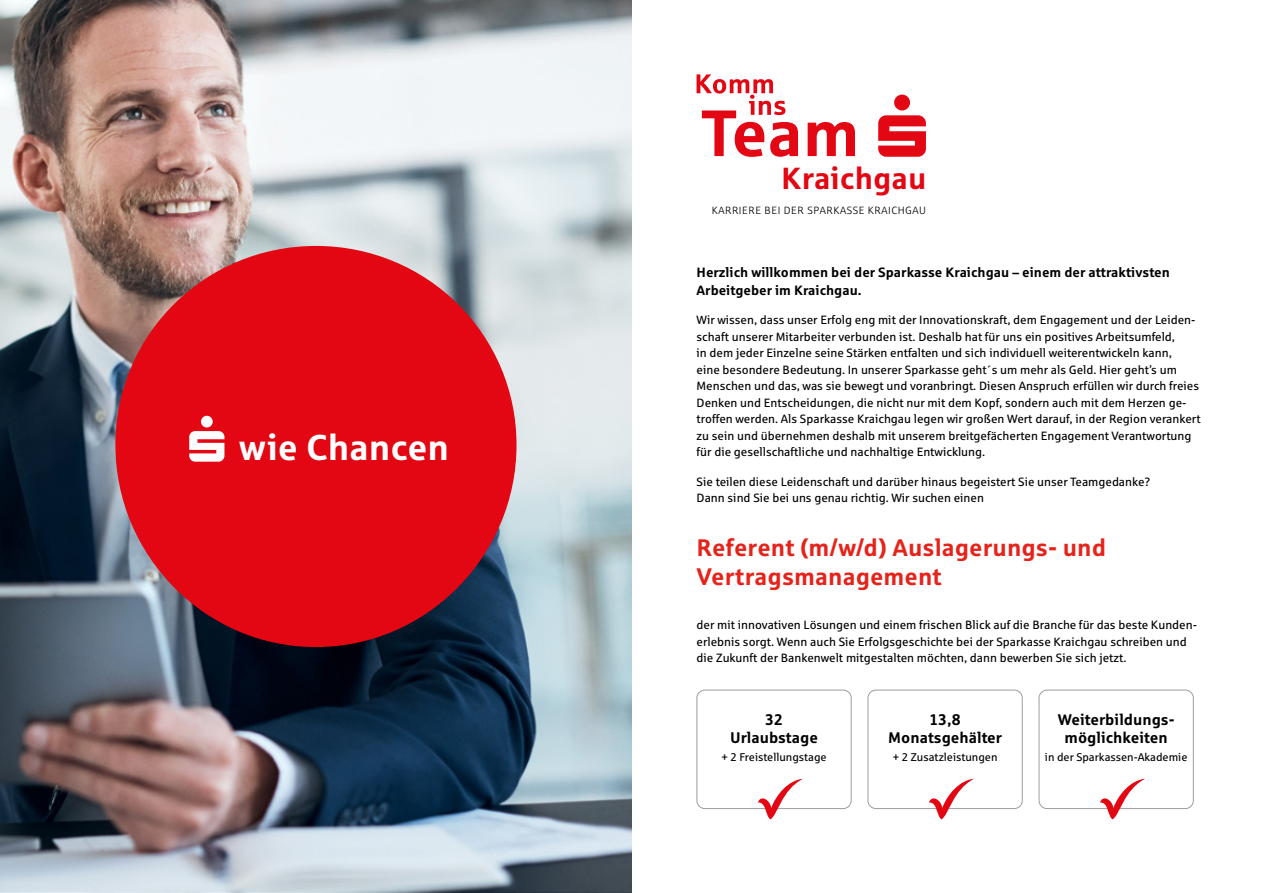
<style>
.page{position:relative;width:1263px;height:893px;background:#fff}
.page>*{position:absolute;margin:0;border:0;box-sizing:border-box;transform-origin:0 0}
.t1{font:700 36px "Sparkasse Rg";color:#fff}
.t2{font:700 30.6px "Sparkasse Rg";color:#e30613}
.t3{font:700 24px/28.8px "Sparkasse Rg";letter-spacing:.005em;color:#e5231b}
.t4{font:700 15.45px/18px "Sparkasse Rg";color:#000;text-align:center}
.t5{font:700 13.5px/18px "Sparkasse Rg";color:#000}
.t6{font:12px/16.5px "Sparkasse Rg";color:#000}
.t7{font:11.25px "Sparkasse Rg";color:#000}
.t8{font:300 10.5px "Sparkasse Rg";letter-spacing:.05em;color:#000}
</style>
<div class="page">
<img style="left:0;top:0;width:631px;height:892px">
<svg style="left:878px;top:95px;width:48px;height:62px"></svg>
<svg style="left:696px;top:74px;width:159px;height:83px"></svg>
<div style="left:696px;top:690px;width:155px;height:119px;border:1px solid #9d9d9c;border-radius:8px"></div>
<div style="left:868px;top:690px;width:154px;height:119px;border:1px solid #9d9d9c;border-radius:8px"></div>
<div style="left:1039px;top:690px;width:155px;height:119px;border:1px solid #9d9d9c;border-radius:8px"></div>
<svg style="left:929px;top:779px;width:45px;height:40px"></svg>
<svg style="left:1100px;top:779px;width:45px;height:40px"></svg>
<svg style="left:758px;top:779px;width:45px;height:40px"></svg>
<div style="left:115px;top:246px;width:401px;height:401px;background:#e30613;border-radius:50%"></div>
<svg style="left:189px;top:416px;width:35px;height:46px"></svg>
<h1 class="t1" style="left:239px;top:425px;width:211px">wie Chancen</h1>
<h2 class="t2" style="left:781px;top:158px;width:147px">Kraichgau</h2>
<p class="t8" style="left:712px;top:204px;width:216px">KARRIERE BEI DER SPARKASSE KRAICHGAU</p>
<p class="t5" style="left:696px;top:263px;width:475px">Herzlich willkommen bei der Sparkasse Kraichgau – einem der attraktivsten<br>Arbeitgeber im Kraichgau.</p>
<p class="t6" style="left:696px;top:312px;width:506px">Wir wissen, dass unser Erfolg eng mit der Innovationskraft, dem Engagement und der Leiden&shy;schaft unserer Mitarbeiter verbunden ist. Deshalb hat für uns ein positives Arbeitsumfeld,<br>in dem jeder Einzelne seine Stärken entfalten und sich individuell weiterentwickeln kann,<br>eine besondere Bedeutung. In unserer Sparkasse geht´s um mehr als Geld. Hier geht’s um Menschen und das, was sie bewegt und voranbringt. Diesen Anspruch erfüllen wir durch freies Denken und Entscheidungen, die nicht nur mit dem Kopf, sondern auch mit dem Herzen ge&shy;troffen werden. Als Sparkasse Kraichgau legen wir großen Wert darauf, in der Region verankert zu sein und übernehmen deshalb mit unserem breitgefächerten Engagement Verantwortung für die gesellschaftliche und nachhaltige Entwicklung.</p>
<p class="t6" style="left:696px;top:473px;width:456px">Sie teilen diese Leidenschaft und darüber hinaus begeistert Sie unser Teamgedanke?<br>Dann sind Sie bei uns genau richtig. Wir suchen einen</p>
<h3 class="t3" style="left:696px;top:532px;width:411px">Referent (m/w/d) Auslagerungs- und<br>Vertragsmanagement</h3>
<p class="t6" style="left:696px;top:616px;width:502px">der mit innovativen Lösungen und einem frischen Blick auf die Branche für das beste Kunden&shy;erlebnis sorgt. Wenn auch Sie Erfolgsgeschichte bei der Sparkasse Kraichgau schreiben und die Zukunft der Bankenwelt mitgestalten möchten, dann bewerben Sie sich jetzt.</p>
<p class="t4" style="left:730px;top:710px;width:89px">32<br>Urlaubstage</p>
<p class="t7" style="left:721px;top:750px;width:107px">+ 2 Freistellungstage</p>
<p class="t4" style="left:888px;top:710px;width:115px">13,8<br>Monatsgehälter</p>
<p class="t7" style="left:893px;top:750px;width:106px">+ 2 Zusatzleistungen</p>
<p class="t4" style="left:1058px;top:710px;width:118px">Weiterbildungs&shy;möglichkeiten</p>
<p class="t7" style="left:1045px;top:750px;width:144px">in der Sparkassen-Akademie</p>
</div>
